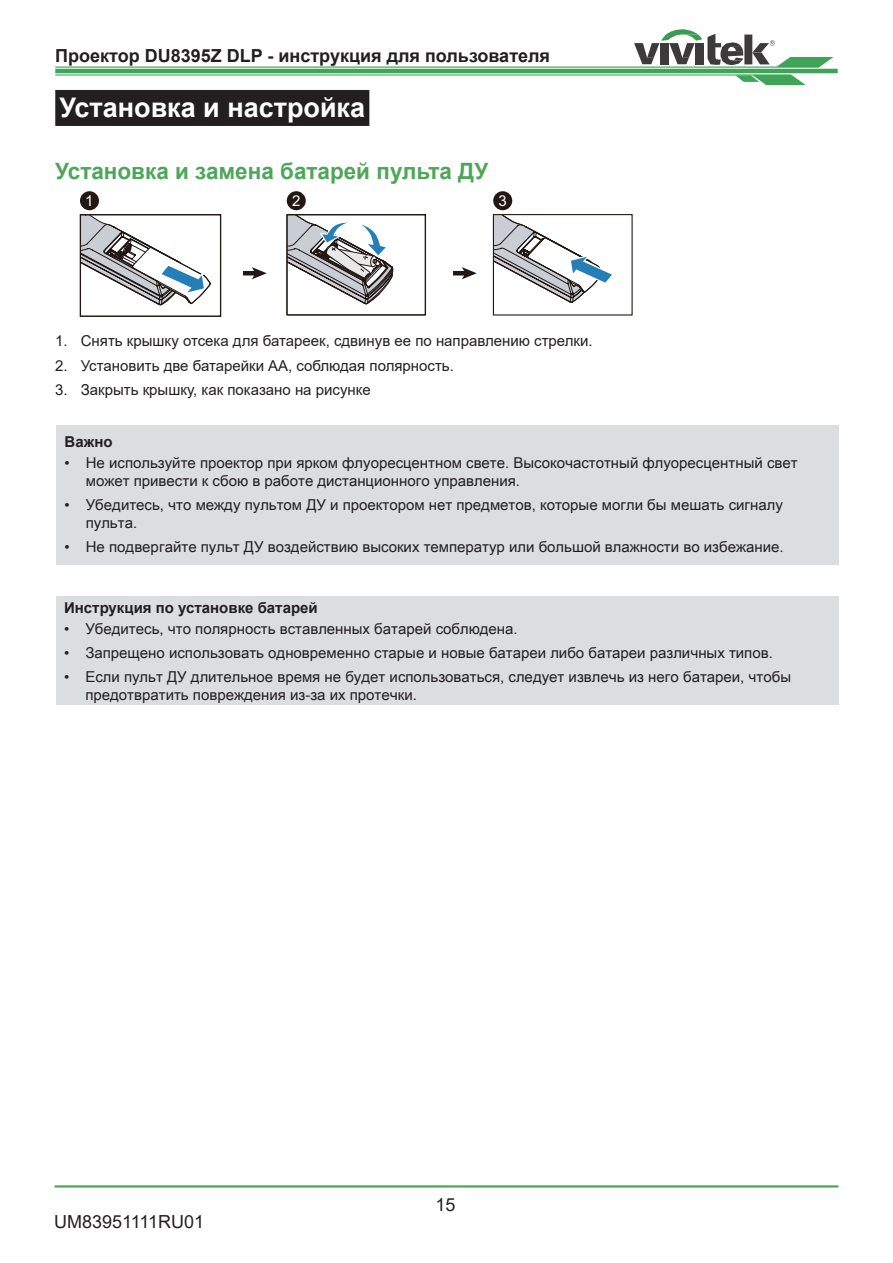
<style>
.page{position:relative;width:893px;height:1263px;background:#fff}
.page>*{position:absolute;margin:0;border:0;box-sizing:border-box;transform-origin:0 0}
.Topic_1{font:700 27px "Arial";color:#fff}
.Topic_2{font:700 22.5px "Arial";color:#4ea658}
.t1{font:700 18px "Arial";color:#231f20}
.t2{font:18px "Arial";color:#231f20}
.t3{font:15px/18px "Arial Unicode MS";color:#231f20}
.t4{font:15px "Arial";color:#231f20}
.Content_Bold{font:700 15px "Arial";color:#231f20}
.t5{font:15px "Arial";color:#fff}
</style>
<div class="page">
<hr style="left:55px;top:69px;width:783px;height:4px;background:#3da458">
<svg style="left:55px;top:74px;width:751px;height:11px"></svg>
<svg style="left:55px;top:29px;width:779px;height:39px"></svg>
<hr style="left:55px;top:1185px;width:783px;height:2px;background:#4ea658">
<div style="left:55px;top:90px;width:314px;height:36px;background:#231f20"></div>
<svg style="left:82px;top:216px;width:129px;height:89px"></svg>
<div style="left:80px;top:214px;width:141px;height:103px;border:1px solid #221713"></div>
<svg style="left:288px;top:216px;width:105px;height:88px"></svg>
<div style="left:286px;top:214px;width:140px;height:102px;border:1px solid #221713"></div>
<svg style="left:495px;top:216px;width:117px;height:87px"></svg>
<div style="left:493px;top:214px;width:140px;height:102px;border:1px solid #221713"></div>
<svg style="left:243px;top:267px;width:24px;height:12px"></svg>
<svg style="left:453px;top:267px;width:24px;height:12px"></svg>
<div style="left:80px;top:191px;width:19px;height:19px;background:#221713;border-radius:50%"></div>
<div style="left:287px;top:191px;width:19px;height:19px;background:#221713;border-radius:50%"></div>
<div style="left:493px;top:191px;width:19px;height:19px;background:#221713;border-radius:50%"></div>
<div style="left:56px;top:425px;width:782px;height:139px;background:#dcdddf"></div>
<div style="left:56px;top:596px;width:782px;height:108px;background:#dcdddf"></div>
<p class="t1" style="left:55px;top:43px;width:496px">Проектор DU8395Z DLP - инструкция для пользователя</p>
<p class="Topic_1" style="left:60px;top:89px;width:307px">Установка и настройка</p>
<p class="Topic_2" style="left:55px;top:156px;width:435px">Установка и замена батарей пульта ДУ</p>
<p class="t5" style="left:85px;top:191px;width:10px">1</p>
<p class="t5" style="left:292px;top:191px;width:10px">2</p>
<p class="t5" style="left:499px;top:191px;width:10px">3</p>
<p class="t4" style="left:55px;top:330px;width:539px">1. Снять крышку отсека для батареек, сдвинув ее по направлению стрелки.</p>
<p class="t4" style="left:55px;top:355px;width:400px">2. Установить две батарейки АА, соблюдая полярность.</p>
<p class="t4" style="left:55px;top:380px;width:317px">3. Закрыть крышку, как показано на рисунке</p>
<p class="Content_Bold" style="left:65px;top:431px;width:50px">Важно</p>
<p class="t3" style="left:86px;top:453px;width:713px;text-indent:-21px">• Не используйте проектор при ярком флуоресцентном свете. Высокочастотный флуоресцентный свет может привести к сбою в работе дистанционного управления.</p>
<p class="t3" style="left:86px;top:495px;width:699px;text-indent:-21px">• Убедитесь, что между пультом ДУ и проектором нет предметов, которые могли бы мешать сигналу пульта.</p>
<p class="t3" style="left:65px;top:537px;width:721px">• Не подвергайте пульт ДУ воздействию высоких температур или большой влажности во избежание.</p>
<p class="Content_Bold" style="left:64px;top:597px;width:255px">Инструкция по установке батарей</p>
<p class="t3" style="left:64px;top:620px;width:455px">• Убедитесь, что полярность вставленных батарей соблюдена.</p>
<p class="t3" style="left:64px;top:644px;width:710px">• Запрещено использовать одновременно старые и новые батареи либо батареи различных типов.</p>
<p class="t3" style="left:85px;top:668px;width:707px;text-indent:-21px">• Если пульт ДУ длительное время не будет использоваться, следует извлечь из него батареи, чтобы предотвратить повреждения из-за их протечки.</p>
<p class="t2" style="left:54px;top:1209px;width:152px">UM83951111RU01</p>
<p class="t2" style="left:435px;top:1192px;width:22px">15</p>
</div>
